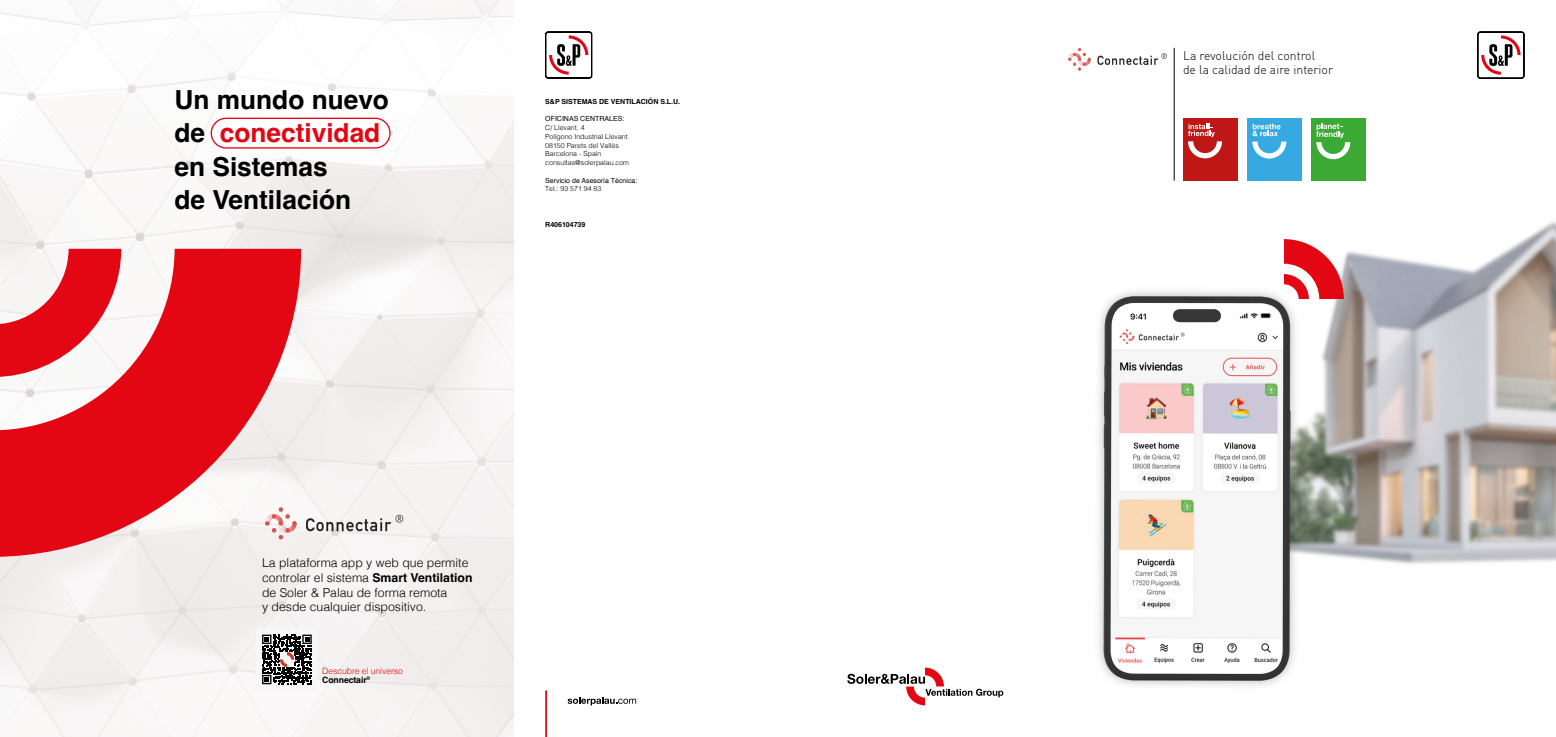
<style>
.page{position:relative;width:1556px;height:737px;background:#fff}
.page>*{position:absolute;margin:0;border:0;box-sizing:border-box;transform-origin:0 0}
.t1{font:700 26.25px/33.2px "Helvetica";color:#000}
.t2{font:300 12.25px/14.9px "Helvetica";color:#000}
.t3{font:300 12.25px/14.7px "DIN";color:#000}
.t4{font:300 8.75px/9.6px "Helvetica";letter-spacing:-.01em;color:#e30613}
.t5{font:300 7px/8.8px "Helvetica";color:#000}
.t6{font:7px "Helvetica";color:#000}
.t7{font:700 7px "Helvetica";color:#000}
.s1{color:#e30613}
.s2{font-weight:700}
.s3{font-weight:700;color:#000}
</style>
<div class="page">
<img style="left:1173px;top:175px;width:382px;height:389px">
<hr style="left:1173px;top:48px;width:1px;height:132px;background:#000">
<div style="left:1247px;top:118px;width:54px;height:62px;background:#36a9e1"></div>
<svg style="left:1252px;top:142px;width:34px;height:16px"></svg>
<svg style="left:1252px;top:124px;width:28px;height:12px"></svg>
<div style="left:1182px;top:118px;width:55px;height:62px;background:#be1716"></div>
<svg style="left:1188px;top:124px;width:33px;height:34px"></svg>
<div style="left:1311px;top:118px;width:54px;height:62px;background:#3aaa35"></div>
<svg style="left:1316px;top:123px;width:34px;height:36px"></svg>
<svg style="left:1477px;top:31px;width:47px;height:48px"></svg>
<svg style="left:545px;top:31px;width:47px;height:48px"></svg>
<hr style="left:545px;top:690px;width:2px;height:47px;background:#e30613">
<svg style="left:847px;top:667px;width:156px;height:38px"></svg>
<svg style="left:567px;top:697px;width:69px;height:8px"></svg>
<img style="left:1068px;top:48px;width:99px;height:23px">
<svg style="left:1283px;top:239px;width:60px;height:60px"></svg>
<img style="left:0;top:0;width:513px;height:737px">
<svg style="left:0;top:249px;width:301px;height:308px;fill:#e30613"></svg>
<svg style="left:0;top:249px;width:121px;height:128px"></svg>
<div style="left:211px;top:118px;width:179px;height:30px;background:#fff;border-radius:15px"></div>
<div style="left:211px;top:118px;width:179px;height:31px;border:1px solid #e30613;border-radius:15px"></div>
<img style="left:262px;top:500px;width:143px;height:46px">
<img style="left:1098px;top:258px;width:242px;height:428px">
<svg style="left:256px;top:628px;width:62px;height:62px"></svg>
<h1 class="t1" style="left:174px;top:86px;width:216px">Un mundo nuevo de <span class="s1">conectividad </span>en Sistemas<br>de Ventilación</h1>
<p class="t7" style="left:545px;top:97px;width:136px">S&amp;P SISTEMAS DE VENTILACIÓN S.L.U.</p>
<p class="t6" style="left:545px;top:113px;width:80px">OFICINAS CENTRALES:</p>
<p class="t5" style="left:545px;top:123px;width:85px">C/ Llevant, 4<br>Polígono Industrial Llevant<br>08150 Parets del Vallès<br>Barcelona - Spain consultas@solerpalau.com</p>
<p class="t6" style="left:545px;top:175px;width:94px">Servicio de Asesoría Técnica:</p>
<p class="t5" style="left:545px;top:184px;width:58px">Tel.: 93 571 94 83</p>
<p class="t7" style="left:545px;top:220px;width:42px">R406104739</p>
<p class="t2" style="left:262px;top:554px;width:212px">La plataforma app y web que permite controlar el sistema <span class="s2">Smart Ventilation </span>de Soler &amp; Palau de forma remota<br>y desde cualquier dispositivo.</p>
<p class="t4" style="left:322px;top:665px;width:82px">Descubre el universo<br><span class="s3">Connectair</span><sup>®</sup></p>
<p class="t3" style="left:1182px;top:48px;width:152px">La revolución del control<br>de la calidad de aire interior</p>
</div>
